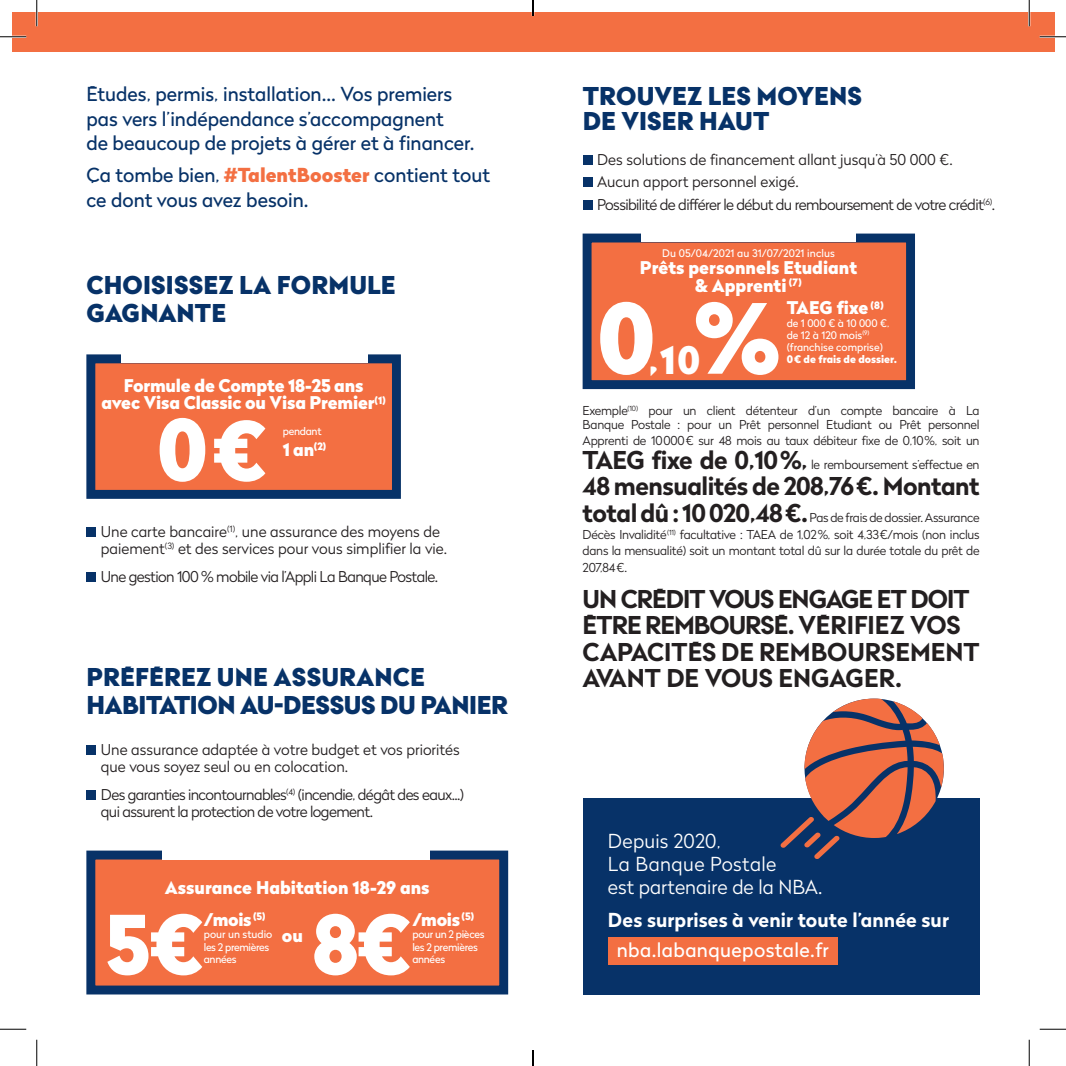
<style>
.page{position:relative;width:1066px;height:1066px;background:#fff}
.page>*{position:absolute;margin:0;border:0;box-sizing:border-box;transform-origin:0 0}
.t1{font:900 96.08px "Citoyenne";color:#fff}
.t2{font:900 84px "Citoyenne";color:#fff}
.t3{font:900 81.02px "Citoyenne";color:#fff}
.t4{font:900 37.8px "Citoyenne";color:#fff}
.t5{font:700 24.5px/26.2px "Citoyenne";letter-spacing:-.02em;color:#231f20}
.t6{font:900 24.5px/24.5px "Citoyenne";letter-spacing:.005em;color:#073268}
.t7{font:900 24.5px/28px "Citoyenne";letter-spacing:-.015em;color:#073268}
.t8{font:19.25px/24.5px "Citoyenne";color:#073268}
.t9{font:300 19.25px/23.1px "Citoyenne";letter-spacing:.01em;color:#fff}
.t10{font:700 19.25px "Citoyenne";letter-spacing:.005em;color:#fff}
.t11{font:19.25px "Citoyenne";letter-spacing:.02em;color:#fff}
.t12{font:900 17.5px/17.5px "Citoyenne";color:#fff;text-align:center}
.t13{font:300 14.88px/17.5px "Citoyenne";letter-spacing:-.005em;color:#231f20}
.t14{font:300 14.88px/17.5px "Citoyenne";letter-spacing:-.04em;color:#231f20}
.t15{font:300 12.25px/17.5px "Citoyenne";letter-spacing:-.02em;color:#231f20}
.t16{font:10.5px/12.2px "Citoyenne";color:#fff}
.t17{font:10.5px/12.2px "Citoyenne";letter-spacing:-.03em;color:#fff}
.t18{font:900 10.5px "Citoyenne";color:#fff}
.s1{font-weight:700;color:#f36f42}
.s2{font-weight:900;color:#f36f42}
.s3{font-size:81.02px}
.s4{font-weight:700;font-size:24.5px}
</style>
<div class="page">
<div style="left:12px;top:12px;width:1042px;height:40px;background:#f36f42"></div>
<div style="left:582px;top:798px;width:397px;height:196px;background:#073268"></div>
<div style="left:86px;top:850px;width:422px;height:144px;background:#f36f42;border:9px solid #073268"></div>
<div style="left:163px;top:843px;width:267px;height:16px;background:#fff"></div>
<div style="left:86px;top:745px;width:10px;height:10px;background:#073268"></div>
<div style="left:86px;top:790px;width:10px;height:10px;background:#073268"></div>
<div style="left:582px;top:155px;width:10px;height:10px;background:#073268"></div>
<div style="left:582px;top:177px;width:10px;height:10px;background:#073268"></div>
<div style="left:582px;top:200px;width:10px;height:9px;background:#073268"></div>
<div style="left:582px;top:233px;width:333px;height:156px;background:#f36f42;border:9px solid #073268"></div>
<div style="left:641px;top:226px;width:215px;height:16px;background:#fff"></div>
<div style="left:608px;top:937px;width:229px;height:27px;background:#f36f42"></div>
<svg style="left:780px;top:698px;width:164px;height:161px"></svg>
<div style="left:86px;top:527px;width:10px;height:10px;background:#073268"></div>
<div style="left:86px;top:572px;width:10px;height:10px;background:#073268"></div>
<div style="left:86px;top:354px;width:315px;height:145px;background:#f36f42;border:9px solid #073268"></div>
<div style="left:121px;top:347px;width:247px;height:16px;background:#fff"></div>
<hr style="left:0;top:36px;width:26px;height:2px;background:#fff">
<hr style="left:1039px;top:36px;width:27px;height:2px;background:#fff">
<hr style="left:36px;top:0;width:2px;height:26px;background:#fff">
<hr style="left:1028px;top:0;width:2px;height:26px;background:#fff">
<svg style="left:0;top:36px;width:26px;height:1px"></svg>
<svg style="left:1039px;top:36px;width:27px;height:1px"></svg>
<svg style="left:0;top:1029px;width:26px;height:1px"></svg>
<svg style="left:1039px;top:1029px;width:27px;height:1px"></svg>
<svg style="left:36px;top:0;width:1px;height:26px"></svg>
<svg style="left:36px;top:1039px;width:1px;height:27px"></svg>
<svg style="left:1029px;top:0;width:1px;height:26px"></svg>
<svg style="left:1029px;top:1039px;width:1px;height:27px"></svg>
<svg style="left:532px;top:0;width:2px;height:16px"></svg>
<svg style="left:532px;top:1050px;width:2px;height:16px"></svg>
<h3 class="t8" style="left:86px;top:82px;width:389px">Études, permis, installation… Vos premiers pas vers l’indépendance s’accompagnent<br>de beaucoup de projets à gérer et à financer.</h3>
<h3 class="t8" style="left:86px;top:163px;width:405px">Ça tombe bien, <span class="s1">#</span><span class="s2">TalentBooster</span> contient tout ce dont vous avez besoin.</h3>
<h3 class="t6" style="left:87px;top:271px;width:311px;line-height:28px">CHOISISSEZ LA FORMULE<br>GAGNANTE</h3>
<h3 class="t12" style="left:101px;top:377px;width:286px">Formule de Compte 18-25 ans<br>avec Visa Classic ou Visa Premier<sup>(1)</sup></h3>
<h2 class="t2" style="left:157px;top:402px;width:110px">0<span class="s3">€</span></h2>
<p class="t17" style="left:283px;top:425px;width:40px">pendant</p>
<h3 class="t12" style="left:283px;top:441px;width:45px">1 an<sup>(2)</sup></h3>
<p class="t13" style="left:101px;top:523px;width:348px">Une carte bancaire<sup>(1)</sup>, une assurance des moyens de paiement<sup>(3)</sup> et des services pour vous simplifier la vie.</p>
<p class="t14" style="left:101px;top:568px;width:339px">Une gestion 100 % mobile via l’Appli La Banque Postale.</p>
<h3 class="t7" style="left:87px;top:663px;width:423px">PRÉFÉREZ UNE ASSURANCE<br>HABITATION AU-DESSUS DU PANIER</h3>
<p class="t13" style="left:101px;top:741px;width:360px">Une assurance adaptée à votre budget et vos priorités que vous soyez seul ou en colocation.</p>
<p class="t14" style="left:101px;top:786px;width:365px">Des garanties incontournables<sup>(4)</sup> (incendie, dégât des eaux...) qui assurent la protection de votre logement.</p>
<h3 class="t12" style="left:165px;top:879px;width:266px">Assurance Habitation 18-29 ans</h3>
<h3 class="t12" style="left:204px;top:911px;width:63px">/mois <sup>(5)</sup></h3>
<p class="t17" style="left:204px;top:928px;width:70px">pour un studio les 2 premières années</p>
<h3 class="t12" style="left:412px;top:911px;width:63px">/mois <sup>(5)</sup></h3>
<p class="t17" style="left:412px;top:928px;width:74px">pour un 2 pièces les 2 premières années</p>
<h3 class="t3" style="left:105px;top:898px;width:99px">5€</h3>
<h3 class="t3" style="left:312px;top:898px;width:100px">8€</h3>
<h3 class="t12" style="left:282px;top:927px;width:23px">ou</h3>
<h3 class="t6" style="left:583px;top:84px;width:281px">TROUVEZ LES MOYENS<br>DE VISER HAUT</h3>
<p class="t13" style="left:597px;top:148px;width:399px;line-height:22.4px">Des solutions de financement allant jusqu’à 50 000 €.<br>Aucun apport personnel exigé.<br>Possibilité de différer le début du remboursement de votre crédit<sup>(6)</sup>.</p>
<p class="t16" style="left:662px;top:247px;width:174px">Du 05/04/2021 au 31/07/2021 inclus</p>
<h3 class="t12" style="left:640px;top:259px;width:219px">Prêts personnels Etudiant &amp; Apprenti <sup>(7)</sup></h3>
<h1 class="t1" style="left:597px;top:284px;width:184px">0 %</h1>
<h3 class="t12" style="left:786px;top:300px;width:99px">TAEG fixe <sup>(8)</sup></h3>
<p class="t16" style="left:786px;top:317px;width:104px">de 1 000 € à 10 000 €, de 12 à 120 mois<sup>(9) </sup>(franchise comprise)</p>
<p class="t18" style="left:786px;top:354px;width:112px">0€ de frais de dossier.</p>
<h3 class="t4" style="left:648px;top:338px;width:53px">,10</h3>
<p class="t15" style="left:582px;top:404px;width:398px;line-height:14px">Exemple<sup>(10)</sup> pour un client détenteur d'un compte bancaire à La<br>Banque Postale : pour un Prêt personnel Etudiant ou Prêt personnel</p>
<p class="t15" style="left:582px;top:428px;width:398px;line-height:24.5px">Apprenti de 10000€ sur 48 mois au taux débiteur fixe de 0,10%, soit un<br><span class="s4">TAEG fixe de 0,10%,</span> le remboursement s’effectue en</p>
<h3 class="t5" style="left:582px;top:474px;width:398px">48 mensualités de 208,76€. Montant</h3>
<p class="t15" style="left:582px;top:509px;width:398px"><span class="s4">total dû : 10 020,48€.</span> Pas de frais de dossier. Assurance<br>Décès Invalidité<sup>(11)</sup> facultative : TAEA de 1,02%, soit 4,33€/mois (non inclus</p>
<p class="t15" style="left:582px;top:542px;width:398px">dans la mensualité) soit un montant total dû sur la durée totale du prêt de<br>207,84€.</p>
<h3 class="t5" style="left:582px;top:586px;width:398px">UN CRÉDIT VOUS ENGAGE ET DOIT<br>ÊTRE REMBOURSÉ. VÉRIFIEZ VOS<br>CAPACITÉS DE REMBOURSEMENT<br>AVANT DE VOUS ENGAGER.</h3>
<h3 class="t9" style="left:608px;top:830px;width:216px">Depuis 2020,<br>La Banque Postale<br>est partenaire de la NBA.</h3>
<h3 class="t10" style="left:608px;top:909px;width:342px">Des surprises à venir toute l’année sur</h3>
<h3 class="t11" style="left:617px;top:939px;width:214px">nba.labanquepostale.fr</h3>
</div>
